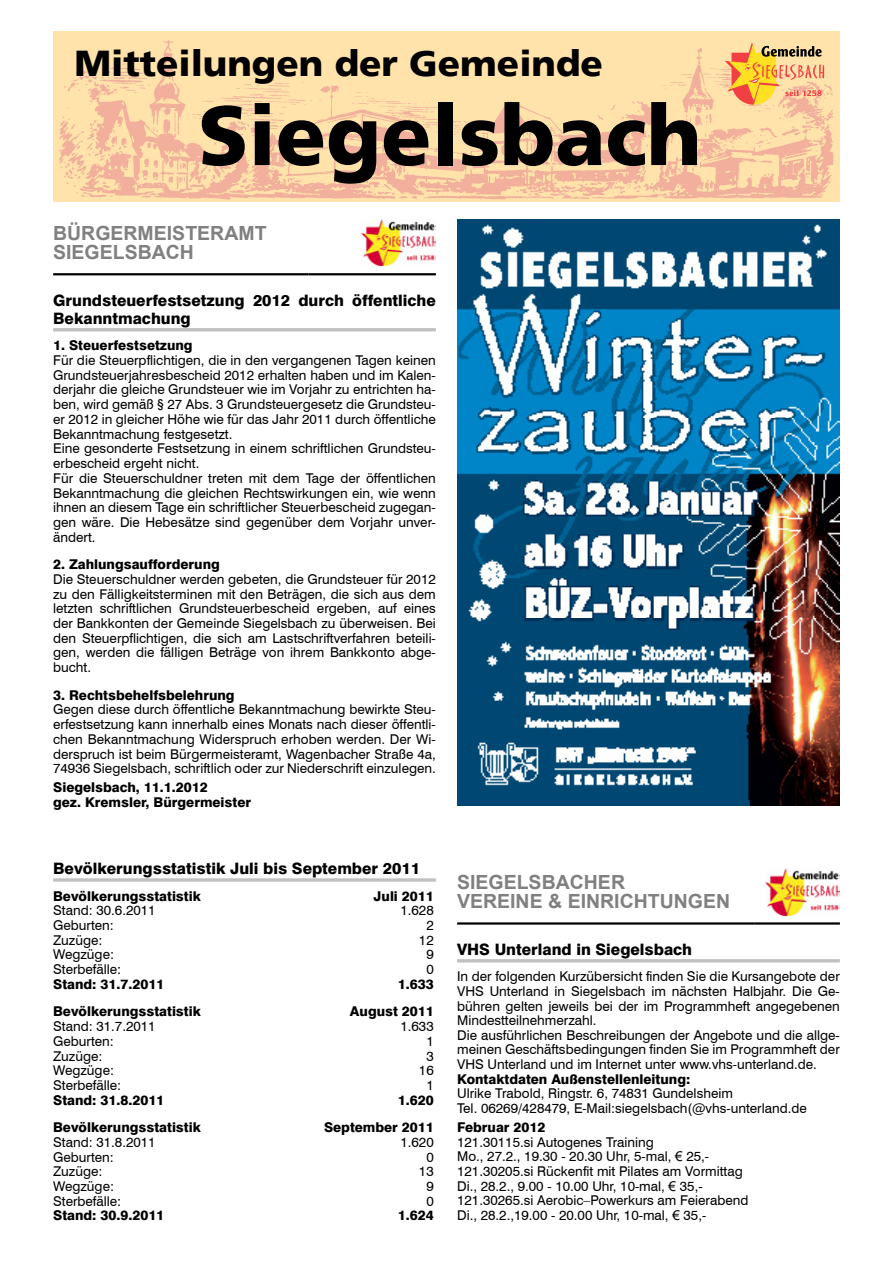
<style>
.page{position:relative;width:893px;height:1263px;background:#fff}
.page>*{position:absolute;margin:0;border:0;box-sizing:border-box;transform-origin:0 0}
.t1{font:900 84px "Frutiger LT";color:#000}
.t2{font:900 36px "Frutiger LT";color:#000}
.Überschrift_3{font:700 19.5px "Arial";color:#808080}
.Überschrift_1{font:800 15.75px/18.1px "Swiss 721 BT";color:#000}
.Überschrift_2{font:13.5px/14.7px "Swiss 721 BT";color:#000;text-align:justify}
.Überschrift_2-2{font:800 13.5px "Swiss 721 BT";color:#000}
.s1{font-family:"Arial"}
</style>
<div class="page">
<img style="left:53px;top:34px;width:787px;height:167px">
<svg style="left:725px;top:42px;width:99px;height:63px;background:#efb771"></svg>
<img style="left:457px;top:219px;width:383px;height:586px">
<hr style="left:53px;top:328px;width:383px;height:3px;background:#c0c0c0">
<svg style="left:53px;top:878px;width:383px;height:4px;background:#c9c9c9"></svg>
<hr style="left:53px;top:273px;width:255px;height:2px;background:#000">
<hr style="left:308px;top:273px;width:128px;height:2px;background:#000">
<img style="left:361px;top:219px;width:75px;height:47px">
<hr style="left:457px;top:959px;width:383px;height:3px;background:#c0c0c0">
<hr style="left:457px;top:922px;width:298px;height:3px;background:#000">
<hr style="left:755px;top:922px;width:85px;height:3px;background:#000">
<img style="left:765px;top:868px;width:75px;height:47px">
<p class="t2" style="left:74px;top:42px;width:530px">Mitteilungen der Gemeinde</p>
<p class="t1" style="left:198px;top:85px;width:505px">Siegelsbach</p>
<p class="Überschrift_3" style="left:53px;top:220px;width:215px">BÜRGERMEISTERAMT</p>
<p class="Überschrift_3" style="left:53px;top:239px;width:142px">SIEGELSBACH</p>
<p class="Überschrift_1" style="left:53px;top:291px;width:384px">Grundsteuerfestsetzung 2012 durch öffentliche<br>Bekanntmachung</p>
<p class="Überschrift_2-2" style="left:53px;top:337px;width:141px">1. Steuerfestsetzung</p>
<p class="Überschrift_2" style="left:53px;top:353px;width:384px">Für die Steuerpflichtigen, die in den vergangenen Tagen keinen Grundsteuerjahresbescheid 2012 erhalten haben und im Kalen&shy;derjahr die gleiche Grundsteuer wie im Vorjahr zu entrichten ha&shy;ben, wird gemäß § 27 Abs. 3 Grundsteuergesetz die Grundsteu&shy;er 2012 in gleicher Höhe wie für das Jahr 2011 durch öffentliche Bekanntmachung festgesetzt.</p>
<p class="Überschrift_2" style="left:53px;top:441px;width:384px">Eine gesonderte Festsetzung in einem schriftlichen Grundsteu&shy;erbescheid ergeht nicht.</p>
<p class="Überschrift_2" style="left:53px;top:470px;width:384px">Für die Steuerschuldner treten mit dem Tage der öffentlichen Bekanntmachung die gleichen Rechtswirkungen ein, wie wenn ihnen an diesem Tage ein schriftlicher Steuerbescheid zugegan&shy;gen wäre. Die Hebesätze sind gegenüber dem Vorjahr unver&shy;ändert.</p>
<p class="Überschrift_2-2" style="left:53px;top:556px;width:168px">2. Zahlungsaufforderung</p>
<p class="Überschrift_2" style="left:53px;top:572px;width:384px">Die Steuerschuldner werden gebeten, die Grundsteuer für 2012 zu den Fälligkeitsterminen mit den Beträgen, die sich aus dem letzten schriftlichen Grundsteuerbescheid ergeben, auf eines der Bankkonten der Gemeinde Siegelsbach zu überweisen. Bei den Steuerpflichtigen, die sich am Lastschriftverfahren beteili&shy;gen, werden die fälligen Beträge von ihrem Bankkonto abge&shy;bucht.</p>
<p class="Überschrift_2-2" style="left:53px;top:687px;width:183px">3. Rechtsbehelfsbelehrung</p>
<p class="Überschrift_2" style="left:53px;top:702px;width:384px">Gegen diese durch öffentliche Bekanntmachung bewirkte Steu&shy;erfestsetzung kann innerhalb eines Monats nach dieser öffentli&shy;chen Bekanntmachung Widerspruch erhoben werden. Der Wi&shy;derspruch ist beim Bürgermeisteramt, Wagenbacher Straße 4a, 74936 Siegelsbach, schriftlich oder zur Niederschrift einzulegen.</p>
<p class="Überschrift_2-2" style="left:53px;top:779px;width:156px">Siegelsbach, 11.1.2012</p>
<p class="Überschrift_2-2" style="left:53px;top:794px;width:199px">gez. Kremsler, Bürgermeister</p>
<p class="Überschrift_1" style="left:53px;top:859px;width:368px">Bevölkerungsstatistik Juli bis September 2011</p>
<p class="Überschrift_2-2" style="left:53px;top:887px;width:149px">Bevölkerungsstatistik</p>
<p class="Überschrift_2-2" style="left:374px;top:887px;width:62px">Juli 2011</p>
<p class="Überschrift_2" style="left:53px;top:903px;width:104px">Stand: 30.6.2011</p>
<p class="Überschrift_2" style="left:400px;top:903px;width:35px">1.628</p>
<p class="Überschrift_2" style="left:53px;top:918px;width:62px">Geburten:</p>
<p class="Überschrift_2" style="left:426px;top:918px;width:9px">2</p>
<p class="Überschrift_2" style="left:53px;top:932px;width:51px">Zuzüge:</p>
<p class="Überschrift_2" style="left:419px;top:932px;width:16px">12</p>
<p class="Überschrift_2" style="left:53px;top:947px;width:62px">Wegzüge:</p>
<p class="Überschrift_2" style="left:426px;top:947px;width:9px">9</p>
<p class="Überschrift_2" style="left:53px;top:962px;width:70px">Sterbefälle:</p>
<p class="Überschrift_2" style="left:426px;top:962px;width:9px">0</p>
<p class="Überschrift_2-2" style="left:53px;top:976px;width:113px">Stand: 31.7.2011</p>
<p class="Überschrift_2-2" style="left:398px;top:976px;width:37px">1.633</p>
<p class="Überschrift_2-2" style="left:53px;top:1003px;width:149px">Bevölkerungsstatistik</p>
<p class="Überschrift_2-2" style="left:350px;top:1003px;width:85px">August 2011</p>
<p class="Überschrift_2" style="left:53px;top:1019px;width:104px">Stand: 31.7.2011</p>
<p class="Überschrift_2" style="left:400px;top:1019px;width:35px">1.633</p>
<p class="Überschrift_2" style="left:53px;top:1033px;width:62px">Geburten:</p>
<p class="Überschrift_2" style="left:426px;top:1033px;width:9px">1</p>
<p class="Überschrift_2" style="left:53px;top:1048px;width:51px">Zuzüge:</p>
<p class="Überschrift_2" style="left:426px;top:1048px;width:9px">3</p>
<p class="Überschrift_2" style="left:53px;top:1063px;width:62px">Wegzüge:</p>
<p class="Überschrift_2" style="left:419px;top:1063px;width:16px">16</p>
<p class="Überschrift_2" style="left:53px;top:1078px;width:70px">Sterbefälle:</p>
<p class="Überschrift_2" style="left:426px;top:1078px;width:9px">1</p>
<p class="Überschrift_2-2" style="left:53px;top:1092px;width:113px">Stand: 31.8.2011</p>
<p class="Überschrift_2-2" style="left:398px;top:1092px;width:37px">1.620</p>
<p class="Überschrift_2-2" style="left:53px;top:1119px;width:149px">Bevölkerungsstatistik</p>
<p class="Überschrift_2-2" style="left:324px;top:1119px;width:111px">September 2011</p>
<p class="Überschrift_2" style="left:53px;top:1134px;width:104px">Stand: 31.8.2011</p>
<p class="Überschrift_2" style="left:400px;top:1134px;width:35px">1.620</p>
<p class="Überschrift_2" style="left:53px;top:1149px;width:62px">Geburten:</p>
<p class="Überschrift_2" style="left:426px;top:1149px;width:9px">0</p>
<p class="Überschrift_2" style="left:53px;top:1164px;width:51px">Zuzüge:</p>
<p class="Überschrift_2" style="left:419px;top:1164px;width:16px">13</p>
<p class="Überschrift_2" style="left:53px;top:1179px;width:62px">Wegzüge:</p>
<p class="Überschrift_2" style="left:426px;top:1179px;width:9px">9</p>
<p class="Überschrift_2" style="left:53px;top:1193px;width:70px">Sterbefälle:</p>
<p class="Überschrift_2" style="left:426px;top:1193px;width:9px">0</p>
<p class="Überschrift_2-2" style="left:53px;top:1207px;width:113px">Stand: 30.9.2011</p>
<p class="Überschrift_2-2" style="left:398px;top:1207px;width:37px">1.624</p>
<p class="Überschrift_3" style="left:457px;top:869px;width:169px">SIEGELSBACHER</p>
<p class="Überschrift_3" style="left:457px;top:888px;width:275px">VEREINE &amp; EINRICHTUNGEN</p>
<p class="Überschrift_1" style="left:457px;top:940px;width:237px">VHS Unterland in Siegelsbach</p>
<p class="Überschrift_2" style="left:457px;top:969px;width:384px">In der folgenden Kurzübersicht finden Sie die Kursangebote der VHS Unterland in Siegelsbach im nächsten Halbjahr. Die Ge&shy;bühren gelten jeweils bei der im Programmheft angegebenen Mindestteilnehmerzahl.</p>
<p class="Überschrift_2" style="left:457px;top:1027px;width:384px">Die ausführlichen Beschreibungen der Angebote und die allge&shy;meinen Geschäftsbedingungen finden Sie im Programmheft der VHS Unterland und im Internet unter www.vhs-unterland.de.</p>
<p class="Überschrift_2-2" style="left:457px;top:1071px;width:235px">Kontaktdaten Außenstellenleitung:</p>
<p class="Überschrift_2" style="left:457px;top:1086px;width:277px">Ulrike Trabold, Ringstr. 6, 74831 Gundelsheim</p>
<p class="Überschrift_2" style="left:457px;top:1101px;width:351px">Tel. 06269/428479, E-Mail:siegelsbach(@vhs-unterland.de</p>
<p class="Überschrift_2-2" style="left:457px;top:1119px;width:90px">Februar 2012</p>
<p class="Überschrift_2" style="left:457px;top:1134px;width:198px">121.30115.si Autogenes Training</p>
<p class="Überschrift_2" style="left:457px;top:1149px;width:253px">Mo., 27.2., 19.30 - 20.30 Uhr, 5-mal, <span class="s1">€</span> 25,-</p>
<p class="Überschrift_2" style="left:457px;top:1164px;width:287px">121.30205.si Rückenfit mit Pilates am Vormittag</p>
<p class="Überschrift_2" style="left:457px;top:1178px;width:247px">Di., 28.2., 9.00 - 10.00 Uhr, 10-mal, <span class="s1">€</span> 35,-</p>
<p class="Überschrift_2" style="left:457px;top:1193px;width:293px">121.30265.si Aerobic–Powerkurs am Feierabend</p>
<p class="Überschrift_2" style="left:457px;top:1207px;width:251px">Di., 28.2.,19.00 - 20.00 Uhr, 10-mal, <span class="s1">€</span> 35,-</p>
</div>
